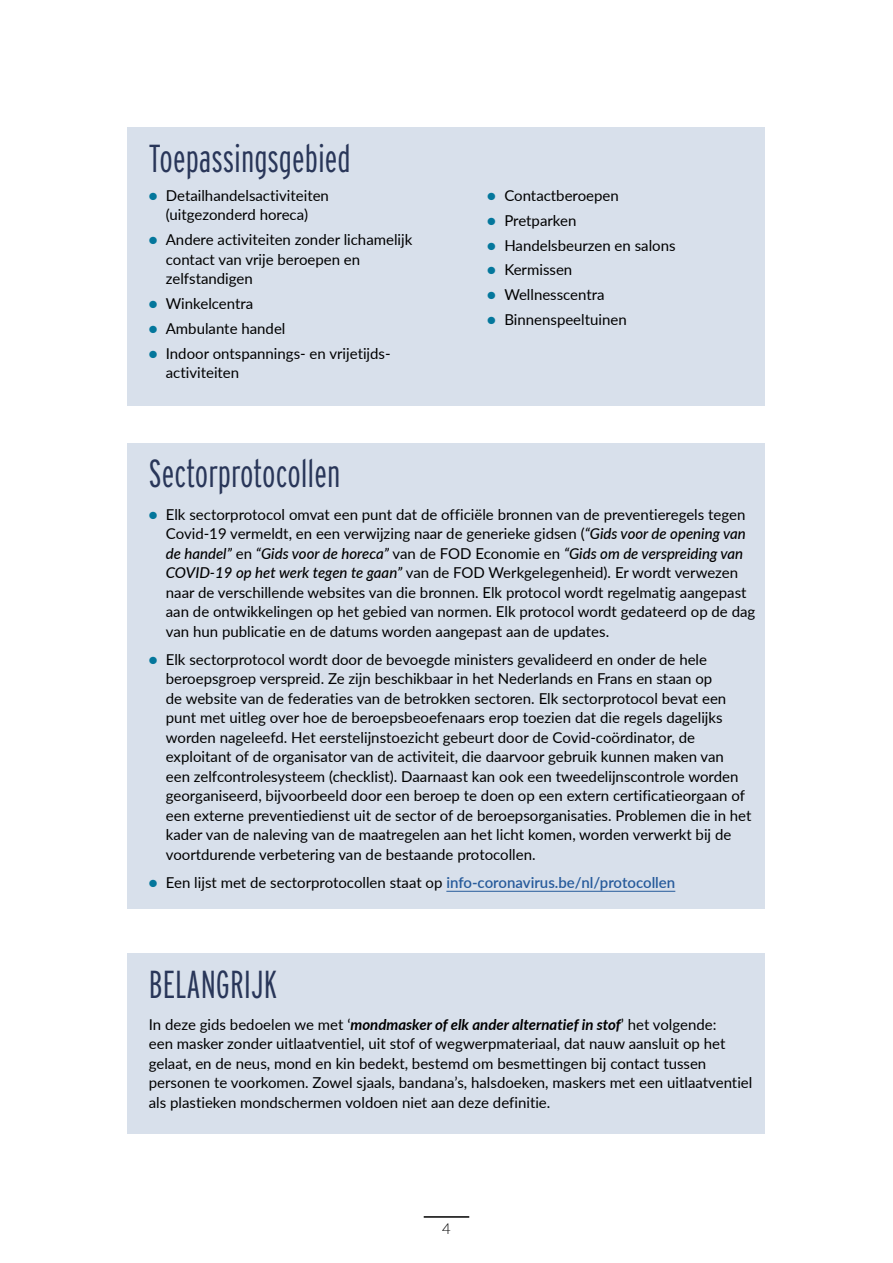
<style>
.page{position:relative;width:893px;height:1263px;background:#fff}
.page>*{position:absolute;margin:0;border:0;box-sizing:border-box;transform-origin:0 0}
.Body_text_bullet{font:300 39px "Interstate Compressed";color:#293659}
.Body_text_bullet-2{font:15px/19.5px "Lato";color:#000}
.t1{font:300 15px "Lato";color:#000}
.s1{font-weight:900;color:#04779c}
.s2{font-weight:500;font-style:italic}
.s3{font-weight:600;color:#275b9b}
.s4{font-weight:700;font-style:italic}
</style>
<div class="page">
<hr style="left:424px;top:1216px;width:45px;height:2px;background:#000">
<div style="left:128px;top:128px;width:637px;height:278px;background:#d8e0eb"></div>
<div style="left:128px;top:954px;width:637px;height:180px;background:#d8e0eb"></div>
<div style="left:128px;top:443px;width:637px;height:466px;background:#d8e0eb"></div>
<hr style="left:446px;top:891px;width:229px;height:1px;background:#275b9b">
<p class="Body_text_bullet" style="left:149px;top:136px;width:204px">Toepassingsgebied</p>
<p class="Body_text_bullet-2" style="left:149px;top:185px;width:182px;text-align:center"><span class="s1">•</span> Detailhandelsactiviteiten (uitgezonderd horeca)</p>
<p class="Body_text_bullet-2" style="left:166px;top:229px;width:248px;text-indent:-17px"><span class="s1">•</span> Andere activiteiten zonder lichamelijk contact van vrije beroepen en zelfstandigen</p>
<p class="Body_text_bullet-2" style="left:149px;top:293px;width:106px"><span class="s1">•</span> Winkelcentra</p>
<p class="Body_text_bullet-2" style="left:149px;top:318px;width:138px"><span class="s1">•</span> Ambulante handel</p>
<p class="Body_text_bullet-2" style="left:166px;top:343px;width:224px;text-indent:-17px"><span class="s1">•</span> Indoor ontspannings- en vrijetijds&shy;activiteiten</p>
<p class="Body_text_bullet-2" style="left:487px;top:185px;width:133px"><span class="s1">•</span> Contactberoepen</p>
<p class="Body_text_bullet-2" style="left:487px;top:210px;width:91px"><span class="s1">•</span> Pretparken</p>
<p class="Body_text_bullet-2" style="left:487px;top:235px;width:190px"><span class="s1">•</span> Handelsbeurzen en salons</p>
<p class="Body_text_bullet-2" style="left:487px;top:259px;width:86px"><span class="s1">•</span> Kermissen</p>
<p class="Body_text_bullet-2" style="left:487px;top:284px;width:119px"><span class="s1">•</span> Wellnesscentra</p>
<p class="Body_text_bullet-2" style="left:487px;top:309px;width:141px"><span class="s1">•</span> Binnenspeeltuinen</p>
<p class="Body_text_bullet" style="left:149px;top:452px;width:193px">Sectorprotocollen</p>
<p class="Body_text_bullet-2" style="left:166px;top:504px;width:591px;text-indent:-17px"><span class="s1">•</span> Elk sectorprotocol omvat een punt dat de officiële bronnen van de preventieregels tegen Covid-19 vermeldt, en een verwijzing naar de generieke gidsen (<span class="s2">“Gids voor de opening van de handel”</span> en <span class="s2">“Gids voor de horeca”</span> van de FOD Economie en <span class="s2">“Gids om de verspreiding van COVID-19 op het werk tegen te gaan”</span> van de FOD Werkgelegenheid). Er wordt verwezen naar de verschillende websites van die bronnen. Elk protocol wordt regelmatig aangepast aan de ontwikkelingen op het gebied van normen. Elk protocol wordt gedateerd op de dag van hun publicatie en de datums worden aangepast aan de updates.</p>
<p class="Body_text_bullet-2" style="left:166px;top:649px;width:587px;text-indent:-17px"><span class="s1">•</span> Elk sectorprotocol wordt door de bevoegde ministers gevalideerd en onder de hele beroepsgroep verspreid. Ze zijn beschikbaar in het Nederlands en Frans en staan op<br>de website van de federaties van de betrokken sectoren. Elk sectorprotocol bevat een punt met uitleg over hoe de beroepsbeoefenaars erop toezien dat die regels dagelijks worden nageleefd. Het eerstelijnstoezicht gebeurt door de Covid-coördinator, de exploitant of de organisator van de activiteit, die daarvoor gebruik kunnen maken van een zelfcontrolesysteem (checklist). Daarnaast kan ook een tweedelijnscontrole worden georganiseerd, bijvoorbeeld door een beroep te doen op een extern certificatieorgaan of een externe preventiedienst uit de sector of de beroepsorganisaties. Problemen die in het kader van de naleving van de maatregelen aan het licht komen, worden verwerkt bij de voortdurende verbetering van de bestaande protocollen.</p>
<p class="Body_text_bullet-2" style="left:149px;top:872px;width:528px"><span class="s1">•</span> Een lijst met de sectorprotocollen staat op <span class="s3">info-coronavirus.be/nl/protocollen</span></p>
<p class="Body_text_bullet" style="left:149px;top:962px;width:130px">BELANGRIJK</p>
<p class="Body_text_bullet-2" style="left:149px;top:1014px;width:605px">In deze gids bedoelen we met ‘<span class="s4">mondmasker of elk ander alternatief in stof</span>’ het volgende:<br>een masker zonder uitlaatventiel, uit stof of wegwerpmateriaal, dat nauw aansluit op het gelaat, en de neus, mond en kin bedekt, bestemd om besmettingen bij contact tussen personen te voorkomen. Zowel sjaals, bandana’s, halsdoeken, maskers met een uitlaatventiel als plastieken mondschermen voldoen niet aan deze definitie.</p>
<p class="t1" style="left:442px;top:1218px;width:10px">4</p>
</div>
